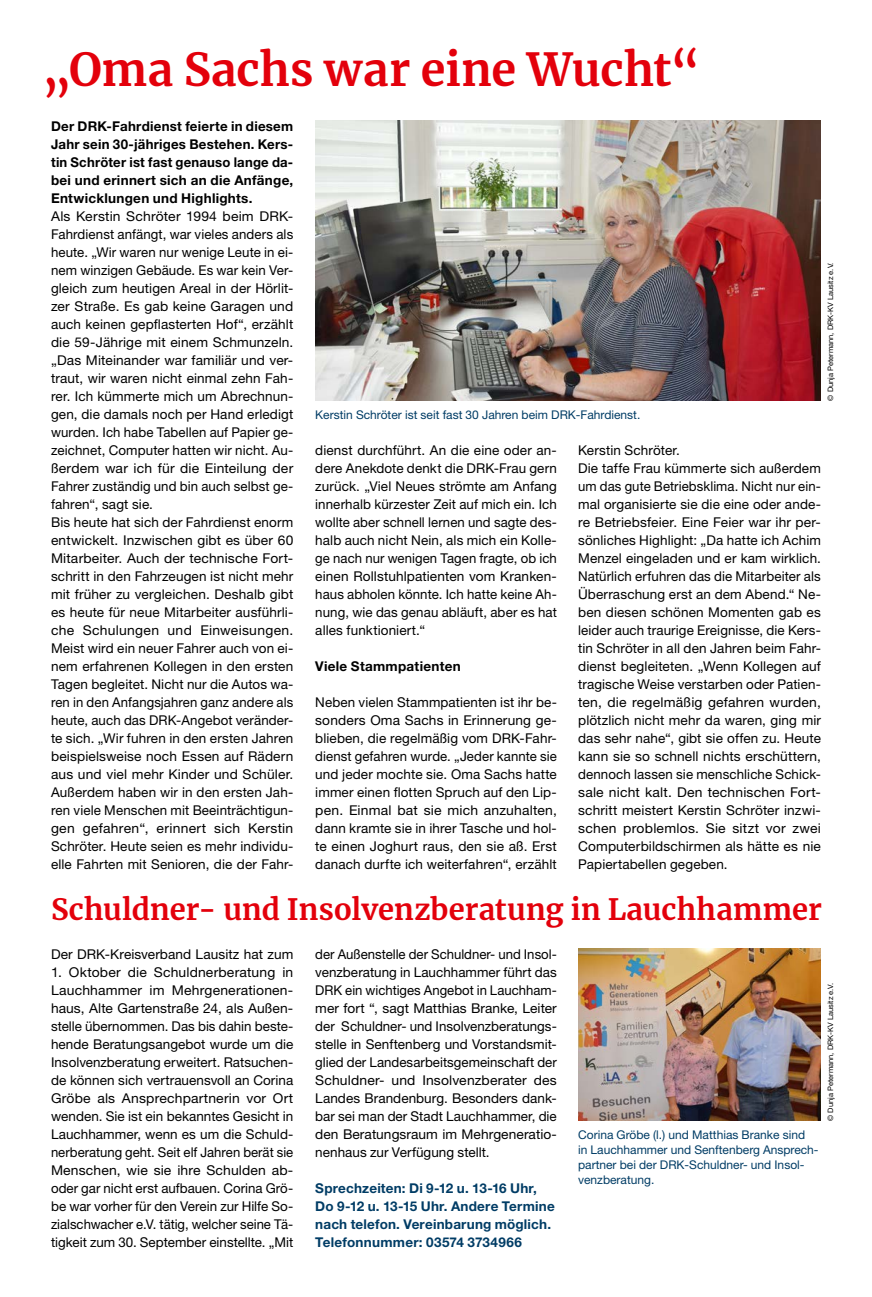
<style>
.page{position:relative;width:872px;height:1297px;background:#fff}
.page>*{position:absolute;margin:0;border:0;box-sizing:border-box;transform-origin:0 0}
.MGB_Headline{font:700 45px "Merriweather";color:#e3000b}
.MGB_Headline_23{font:700 29.1px "Merriweather";color:#e3000b}
.MGB_Copy{font:13.5px/18px "Helvetica Neue LT Pro";letter-spacing:.01em;color:#000;text-align:justify}
.MGB_Copy_bold{font:700 13.5px/18px "Helvetica Neue LT Pro";letter-spacing:.02em;color:#000;text-align:justify}
.MGB_Info{font:700 13.5px/18px "Helvetica Neue LT Pro";letter-spacing:.015em;color:#003c65}
.MGB_BU{font:12px/15px "Helvetica Neue LT Pro";color:#003c65}
.MGB_Fotocredits{font:7.5px "Helvetica Neue LT Pro";color:#000}
</style>
<div class="page">
<img style="left:578px;top:948px;width:243px;height:173px">
<img style="left:315px;top:120px;width:506px;height:281px">
<p class="MGB_Headline" style="left:42px;top:39px;width:659px">„Oma Sachs war eine Wucht“</p>
<p class="MGB_Copy_bold" style="left:51px;top:116px;width:244px">Der DRK-Fahrdienst feierte in diesem Jahr sein 30-jähriges Bestehen. Kers&shy;tin Schröter ist fast genauso lange da&shy;bei und erinnert sich an die Anfänge, Entwicklungen und Highlights.</p>
<p class="MGB_Copy" style="left:51px;top:206px;width:244px">Als Kerstin Schröter 1994 beim DRK-Fahrdienst anfängt, war vieles anders als heute. „Wir waren nur wenige Leute in ei&shy;nem winzigen Gebäude. Es war kein Ver&shy;gleich zum heutigen Areal in der Hörlit&shy;zer Straße. Es gab keine Garagen und auch keinen gepflasterten Hof“, erzählt die 59-Jährige mit einem Schmunzeln. „Das Miteinander war familiär und ver&shy;traut, wir waren nicht einmal zehn Fah&shy;rer. Ich kümmerte mich um Abrechnun&shy;gen, die damals noch per Hand erledigt wurden. Ich habe Tabellen auf Papier ge&shy;zeichnet, Computer hatten wir nicht. Au&shy;ßerdem war ich für die Einteilung der Fahrer zuständig und bin auch selbst ge&shy;fahren“, sagt sie.</p>
<p class="MGB_Copy" style="left:51px;top:512px;width:244px">Bis heute hat sich der Fahrdienst enorm entwickelt. Inzwischen gibt es über 60<br>Mitarbeiter. Auch der technische Fort&shy;schritt in den Fahrzeugen ist nicht mehr mit früher zu vergleichen. Deshalb gibt es heute für neue Mitarbeiter ausführli&shy;che Schulungen und Einweisungen.<br>Meist wird ein neuer Fahrer auch von ei&shy;nem erfahrenen Kollegen in den ersten Tagen begleitet. Nicht nur die Autos wa&shy;ren in den Anfangsjahren ganz andere als heute, auch das DRK-Angebot veränder&shy;te sich. „Wir fuhren in den ersten Jahren beispielsweise noch Essen auf Rädern aus und viel mehr Kinder und Schüler.<br>Außerdem haben wir in den ersten Jah&shy;ren viele Menschen mit Beeinträchtigun&shy;gen gefahren“, erinnert sich Kerstin Schröter. Heute seien es mehr individu&shy;elle Fahrten mit Senioren, die der Fahr-</p>
<p class="MGB_Fotocredits" style="left:825px;top:401px;width:139px;rotate:-90deg">© Dunja Petermann, DRK-KV Lausitz e.V.</p>
<p class="MGB_BU" style="left:315px;top:406px;width:326px">Kerstin Schröter ist seit fast 30 Jahren beim DRK-Fahrdienst.</p>
<p class="MGB_Copy" style="left:315px;top:440px;width:243px">dienst durchführt. An die eine oder an&shy;dere Anekdote denkt die DRK-Frau gern zurück. „Viel Neues strömte am Anfang innerhalb kürzester Zeit auf mich ein. Ich wollte aber schnell lernen und sagte des&shy;halb auch nicht Nein, als mich ein Kolle&shy;ge nach nur wenigen Tagen fragte, ob ich einen Rollstuhlpatienten vom Kranken&shy;haus abholen könnte. Ich hatte keine Ah&shy;nung, wie das genau abläuft, aber es hat alles funktioniert.“</p>
<p class="MGB_Copy_bold" style="left:315px;top:656px;width:147px">Viele Stammpatienten</p>
<p class="MGB_Copy" style="left:315px;top:692px;width:243px">Neben vielen Stammpatienten ist ihr be&shy;sonders Oma Sachs in Erinnerung ge&shy;blieben, die regelmäßig vom DRK-Fahr&shy;dienst gefahren wurde. „Jeder kannte sie und jeder mochte sie. Oma Sachs hatte immer einen flotten Spruch auf den Lip&shy;pen. Einmal bat sie mich anzuhalten, dann kramte sie in ihrer Tasche und hol&shy;te einen Joghurt raus, den sie aß. Erst danach durfte ich weiterfahren“, erzählt</p>
<p class="MGB_Copy" style="left:578px;top:440px;width:103px">Kerstin Schröter.</p>
<p class="MGB_Copy" style="left:578px;top:458px;width:244px">Die taffe Frau kümmerte sich außerdem um das gute Betriebsklima. Nicht nur ein&shy;mal organisierte sie die eine oder ande&shy;re Betriebsfeier. Eine Feier war ihr per&shy;sönliches Highlight: „Da hatte ich Achim Menzel eingeladen und er kam wirklich.<br>Natürlich erfuhren das die Mitarbeiter als Überraschung erst an dem Abend.“ Ne&shy;ben diesen schönen Momenten gab es leider auch traurige Ereignisse, die Kers&shy;tin Schröter in all den Jahren beim Fahr&shy;dienst begleiteten. „Wenn Kollegen auf tragische Weise verstarben oder Patien&shy;ten, die regelmäßig gefahren wurden, plötzlich nicht mehr da waren, ging mir das sehr nahe“, gibt sie offen zu. Heute kann sie so schnell nichts erschüttern, dennoch lassen sie menschliche Schick&shy;sale nicht kalt. Den technischen Fort&shy;schritt meistert Kerstin Schröter inzwi&shy;schen problemlos. Sie sitzt vor zwei Computerbildschirmen als hätte es nie Papiertabellen gegeben.</p>
<p class="MGB_Headline_23" style="left:51px;top:889px;width:772px">Schuldner- und Insolvenzberatung in Lauchhammer</p>
<p class="MGB_Copy" style="left:51px;top:944px;width:244px">Der DRK-Kreisverband Lausitz hat zum</p>
<p class="MGB_Copy" style="left:51px;top:962px;width:244px">1. Oktober die Schuldnerberatung in Lauchhammer im Mehrgenerationen&shy;haus, Alte Gartenstraße 24, als Außen&shy;stelle übernommen. Das bis dahin beste&shy;hende Beratungsangebot wurde um die Insolvenzberatung erweitert. Ratsuchen&shy;de können sich vertrauensvoll an Corina Gröbe als Ansprechpartnerin vor Ort wenden. Sie ist ein bekanntes Gesicht in Lauchhammer, wenn es um die Schuld&shy;nerberatung geht. Seit elf Jahren berät sie Menschen, wie sie ihre Schulden ab&shy;oder gar nicht erst aufbauen. Corina Grö&shy;be war vorher für den Verein zur Hilfe So&shy;zialschwacher e.V. tätig, welcher seine Tä&shy;tigkeit zum 30. September einstellte. „Mit</p>
<p class="MGB_Copy" style="left:315px;top:944px;width:243px">der Außenstelle der Schuldner- und Insol&shy;venzberatung in Lauchhammer führt das DRK ein wichtiges Angebot in Lauchham&shy;mer fort “, sagt Matthias Branke, Leiter der Schuldner- und Insolvenzberatungs&shy;stelle in Senftenberg und Vorstandsmit&shy;glied der Landesarbeitsgemeinschaft der Schuldner- und Insolvenzberater des Landes Brandenburg. Besonders dank&shy;bar sei man der Stadt Lauchhammer, die den Beratungsraum im Mehrgeneratio&shy;nenhaus zur Verfügung stellt.</p>
<p class="MGB_Info" style="left:315px;top:1178px;width:223px">Sprechzeiten: Di 9-12 u. 13-16 Uhr,</p>
<p class="MGB_Info" style="left:315px;top:1196px;width:241px">Do 9-12 u. 13-15 Uhr. Andere Termine nach telefon. Vereinbarung möglich.</p>
<p class="MGB_Info" style="left:315px;top:1232px;width:208px">Telefonnummer: 03574 3734966</p>
<p class="MGB_BU" style="left:578px;top:1126px;width:242px">Corina Gröbe (l.) und Matthias Branke sind<br>in Lauchhammer und Senftenberg Ansprech&shy;partner bei der DRK-Schuldner- und Insol&shy;venzberatung.</p>
<p class="MGB_Fotocredits" style="left:825px;top:1121px;width:139px;rotate:-90deg">© Dunja Petermann, DRK-KV Lausitz e.V.</p>
</div>
